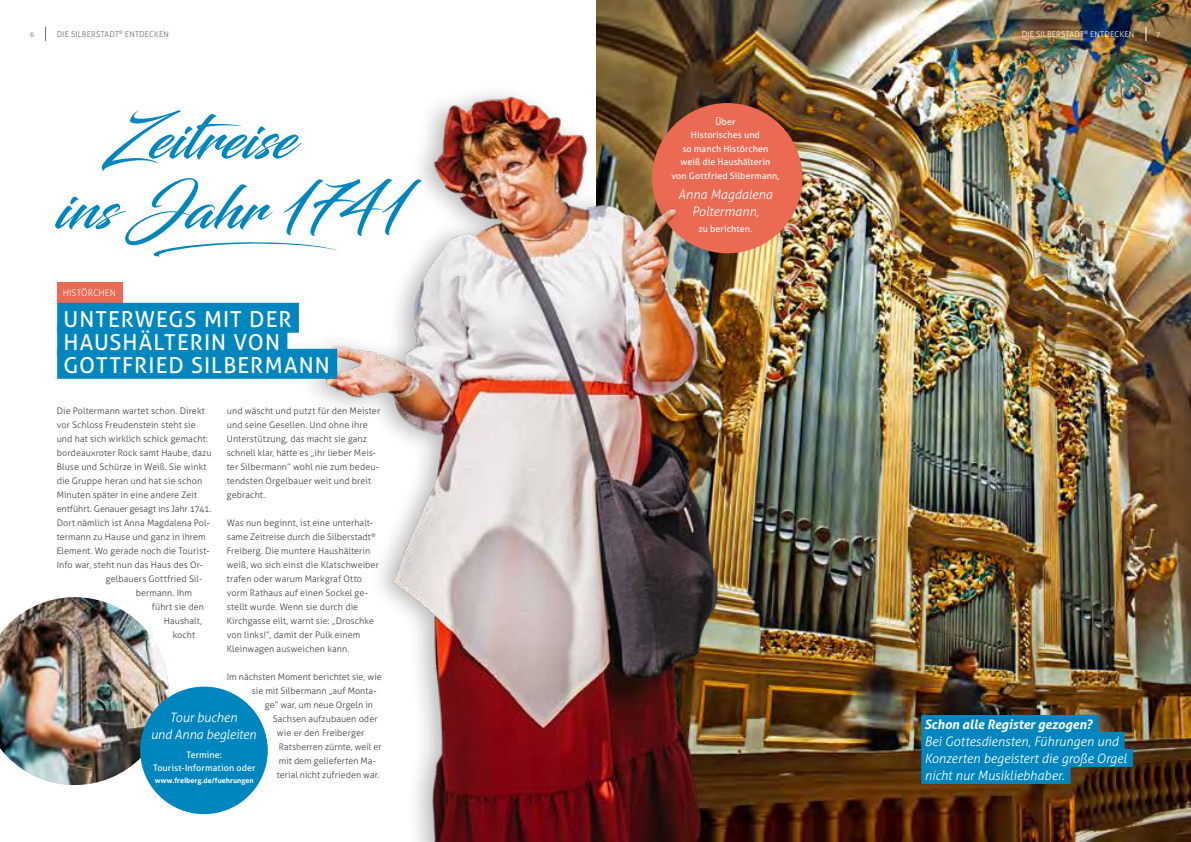
<style>
.page{position:relative;width:1191px;height:842px;background:#fff}
.page>*{position:absolute;margin:0;border:0;box-sizing:border-box;transform-origin:0 0}
.t1{font:60px/70px "Blacksword";color:#0086be}
.t2{font:22px/23px "Aller";letter-spacing:.05em;color:#fff}
.t3{font:italic 300 13px/17px "Aller";letter-spacing:-.005em;color:#fff;text-align:center}
.t4{font:italic 700 13px "Aller";letter-spacing:-.005em;color:#fff}
.t5{font:300 9px/14px "Aller";letter-spacing:.01em;color:#3e3e3f}
.t6{font:9px/13.5px "Aller";letter-spacing:.01em;color:#fff;text-align:center}
.t7{font:300 9px "Aller";letter-spacing:.005em;color:#fff}
.t8{font:300 8px "Aller";letter-spacing:.015em;color:#6c6d70}
.t9{font:300 8px "Aller";letter-spacing:.015em;color:#fff}
.t10{font:700 7.2px "Aller";color:#fff}
.t11{font:300 7px "Aller";color:#6c6d70}
.t12{font:300 7px "Aller";color:#fff}
.t13{font:300 4.7px "Aller";color:#fff}
</style>
<div class="page">
<img style="left:596px;top:0;width:595px;height:842px">
<div style="left:921px;top:715px;width:177px;height:18px;background:#0086be"></div>
<div style="left:921px;top:732px;width:203px;height:18px;background:#0086be"></div>
<div style="left:921px;top:749px;width:212px;height:18px;background:#0086be"></div>
<div style="left:921px;top:766px;width:149px;height:18px;background:#0086be"></div>
<svg style="left:45px;top:27px;width:1px;height:14px"></svg>
<svg style="left:1145px;top:27px;width:1px;height:14px"></svg>
<img style="left:0;top:597px;width:169px;height:188px">
<svg style="left:153px;top:242px;width:78px;height:14px"></svg>
<div style="left:140px;top:687px;width:128px;height:127px;background:#0086be;border-radius:50%"></div>
<div style="left:652px;top:103px;width:150px;height:150px;background:#ea6a53;border-radius:50%"></div>
<img style="left:231px;top:57px;width:507px;height:785px">
<div style="left:57px;top:282px;width:65px;height:21px;background:#ea6a53"></div>
<div style="left:57px;top:303px;width:242px;height:30px;background:#0086be"></div>
<div style="left:57px;top:326px;width:230px;height:30px;background:#0086be"></div>
<div style="left:57px;top:349px;width:280px;height:30px;background:#0086be"></div>
<p class="t8" style="left:57px;top:29px;width:114px">DIE SILBERSTADT<sup>®</sup> ENTDECKEN</p>
<p class="t9" style="left:1090px;top:29px;width:46px">ENTDECKEN</p>
<p class="t13" style="left:1084px;top:30px;width:6px">®</p>
<p class="t11" style="left:30px;top:30px;width:6px">6</p>
<p class="t9" style="left:1021px;top:29px;width:64px">DIE SILBERSTADT</p>
<p class="t12" style="left:1156px;top:30px;width:6px">7</p>
<h1 class="t1" style="left:57px;top:103px;width:352px;text-indent:46px">Zeitreise insJahr 1741</h1>
<p class="t7" style="left:63px;top:287px;width:55px">HISTÖRCHEN</p>
<h2 class="t2" style="left:63px;top:307px;width:268px">UNTERWEGS MIT DER<br>HAUSHÄLTERIN VON<br>GOTTFRIED SILBERMANN</h2>
<p class="t5" style="left:57px;top:404px;width:150px">Die Poltermann wartet schon. Direkt</p>
<p class="t5" style="left:57px;top:418px;width:141px">vor Schloss Freudenstein steht sie</p>
<p class="t5" style="left:57px;top:432px;width:153px">und hat sich wirklich schick gemacht:</p>
<p class="t5" style="left:57px;top:446px;width:157px">bordeauxroter Rock samt Haube, dazu</p>
<p class="t5" style="left:57px;top:460px;width:151px">Bluse und Schürze in Weiß. Sie winkt</p>
<p class="t5" style="left:57px;top:474px;width:147px">die Gruppe heran und hat sie schon</p>
<p class="t5" style="left:57px;top:488px;width:142px">Minuten später in eine andere Zeit</p>
<p class="t5" style="left:57px;top:502px;width:156px">entführt. Genauer gesagt ins Jahr 1741.</p>
<p class="t5" style="left:57px;top:516px;width:155px">Dort nämlich ist Anna Magdalena Pol-</p>
<p class="t5" style="left:57px;top:530px;width:151px">termann zu Hause und ganz in ihrem</p>
<p class="t5" style="left:57px;top:544px;width:154px">Element. Wo gerade noch die Tourist-</p>
<p class="t5" style="left:57px;top:558px;width:148px">Info war, steht nun das Haus des Or-</p>
<p class="t5" style="left:106px;top:572px;width:98px">gelbauers Gottfried Sil-</p>
<p class="t5" style="left:136px;top:586px;width:58px">bermann. Ihm</p>
<p class="t5" style="left:152px;top:600px;width:54px">führt sie den</p>
<p class="t5" style="left:164px;top:614px;width:40px">Haushalt,</p>
<p class="t5" style="left:173px;top:628px;width:24px">kocht</p>
<p class="t5" style="left:227px;top:404px;width:155px">und wäscht und putzt für den Meister und seine Gesellen. Und ohne ihre<br>Unterstützung, das macht sie ganz schnell klar, hätte es „ihr lieber Meis&shy;ter Silbermann” wohl nie zum bedeu&shy;tendsten Orgelbauer weit und breit gebracht.</p>
<p class="t5" style="left:227px;top:516px;width:153px">Was nun beginnt, ist eine unterhalt&shy;same Zeitreise durch die Silberstadt<sup>® </sup>Freiberg. Die muntere Haushälterin weiß, wo sich einst die Klatschweiber trafen oder warum Markgraf Otto vorm Rathaus auf einen Sockel ge&shy;stellt wurde. Wenn sie durch die Kirchgasse eilt, warnt sie: „Droschke von links!”, damit der Pulk einem Kleinwagen ausweichen kann.</p>
<p class="t5" style="left:227px;top:670px;width:156px">Im nächsten Moment berichtet sie, wie</p>
<p class="t5" style="left:252px;top:684px;width:126px">sie mit Silbermann „auf Monta-</p>
<p class="t5" style="left:265px;top:698px;width:110px">ge” war, um neue Orgeln in</p>
<p class="t5" style="left:273px;top:712px;width:106px">Sachsen aufzubauen oder</p>
<p class="t5" style="left:277px;top:726px;width:89px">wie er den Freiberger</p>
<p class="t5" style="left:279px;top:740px;width:104px">Ratsherren zürnte, weil er</p>
<p class="t5" style="left:279px;top:754px;width:99px">mit dem gelieferten Ma-</p>
<p class="t5" style="left:277px;top:768px;width:104px">terial nicht zufrieden war.</p>
<h3 class="t3" style="left:151px;top:709px;width:107px">Tour buchen<br>und Anna begleiten</h3>
<p class="t6" style="left:153px;top:748px;width:104px">Termine:<br>Tourist-Information oder</p>
<p class="t10" style="left:155px;top:776px;width:101px">www.freiberg.de/fuehrungen</p>
<p class="t6" style="left:671px;top:115px;width:109px">Über<br>Historisches und<br>so manch Histörchen weiß die Haushälterin<br>von Gottfried Silbermann,</p>
<h3 class="t3" style="left:678px;top:186px;width:96px">Anna Magdalena<br>Poltermann,</h3>
<p class="t6" style="left:698px;top:222px;width:56px">zu berichten.</p>
<h3 class="t4" style="left:924px;top:716px;width:169px">Schon alle Register gezogen?</h3>
<h3 class="t3" style="left:924px;top:733px;width:204px;text-align:left">Bei Gottesdiensten, Führungen und<br>Konzerten begeistert die große Orgel nicht nur Musikliebhaber.</h3>
</div>
